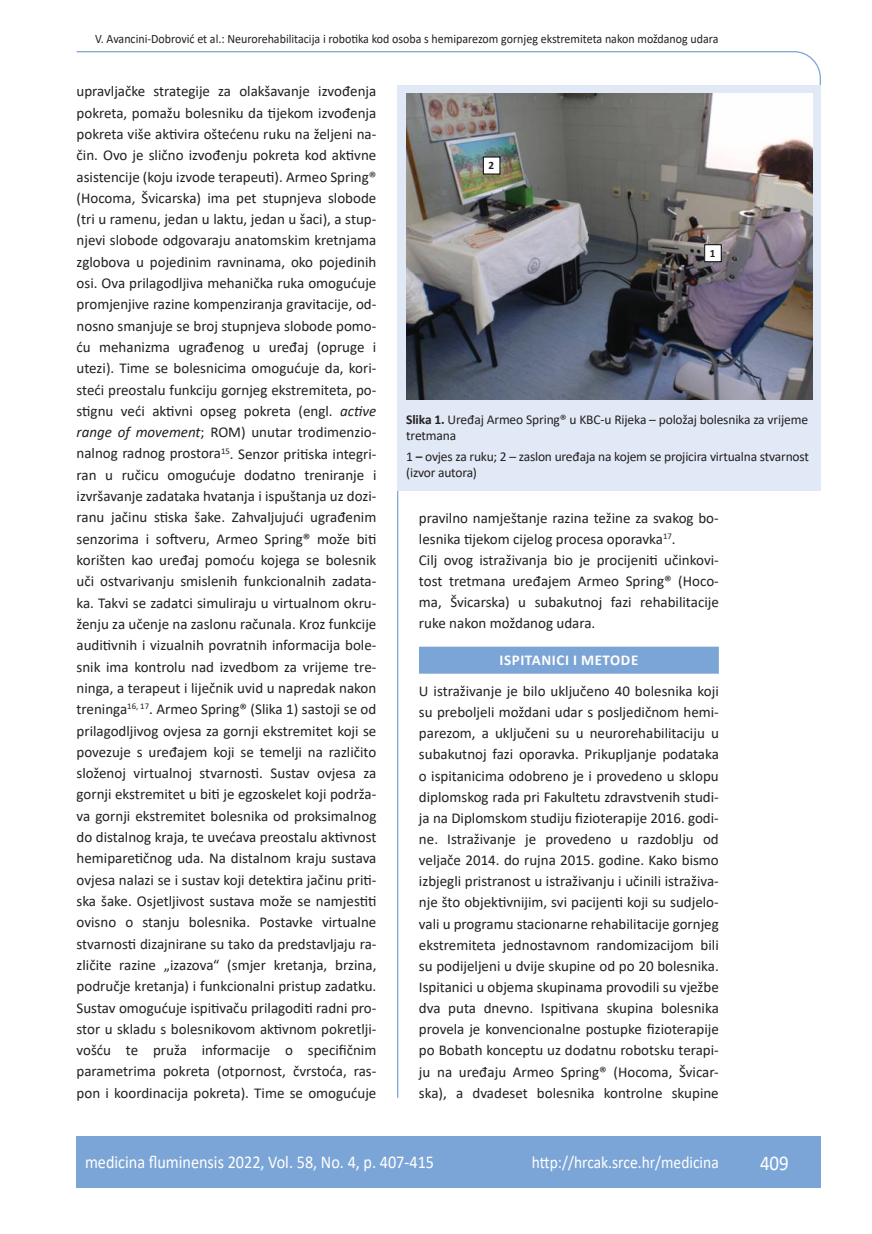
<style>
.page{position:relative;width:872px;height:1234px;background:#fff}
.page>*{position:absolute;margin:0;border:0;box-sizing:border-box;transform-origin:0 0}
.t1{font:21px "Calibri";color:#fff;scale:.9 1}
.t2{font:18px "Calibri";color:#fff;scale:.9 1}
.t3{font:17.25px "Calibri";color:#fff;scale:.9 1}
.t4{font:15px/21.3px "Calibri";color:#231f20;text-align:justify}
.t5{font:700 15px "Calibri";letter-spacing:.04em;color:#fff}
.t6{font:13.5px/16.5px "Calibri";letter-spacing:-.015em;color:#231f20}
.t7{font:12.75px "Calibri";color:#231f20;scale:.94 1}
.t8{font:700 11.25px "Calibri";color:#231f20}
.s1{font-style:italic}
.s2{font-weight:700}
</style>
<div class="page">
<svg style="left:76px;top:51px;width:745px;height:275px"></svg>
<hr style="left:397px;top:490px;width:1px;height:607px;background:#7ca5d7">
<div style="left:77px;top:1135px;width:744px;height:51px;background:#7ca5d7"></div>
<div style="left:419px;top:646px;width:300px;height:27px;background:#7ca5d7"></div>
<div style="left:398px;top:85px;width:423px;height:405px;background:#e1e9f6"></div>
<img style="left:406px;top:94px;width:407px;height:305px">
<div style="left:483px;top:157px;width:17px;height:17px;background:#fff"></div>
<div style="left:483px;top:157px;width:17px;height:17px;border:1px solid #050504"></div>
<div style="left:704px;top:245px;width:17px;height:17px;background:#fff"></div>
<div style="left:704px;top:244px;width:17px;height:18px;border:1px solid #050504"></div>
<p class="t7" style="left:95px;top:29px;width:664px">V. Avancini-Dobrović et al.: Neurorehabilitacija i robotika kod osoba s hemiparezom gornjeg ekstremiteta nakon moždanog udara</p>
<p class="t4" style="left:77px;top:80px;width:301px">upravljačke strategije za olakšavanje izvođenja pokreta, pomažu bolesniku da tijekom izvođenja pokreta više aktivira oštećenu ruku na željeni na&shy;čin. Ovo je slično izvođenju pokreta kod aktivne asistencije (koju izvode terapeuti). Armeo Spring® (Hocoma, Švicarska) ima pet stupnjeva slobode (tri u ramenu, jedan u laktu, jedan u šaci), a stup&shy;njevi slobode odgovaraju anatomskim kretnjama zglobova u pojedinim ravninama, oko pojedinih osi. Ova prilagodljiva mehanička ruka omogućuje promjenjive razine kompenziranja gravitacije, od&shy;nosno smanjuje se broj stupnjeva slobode pomo&shy;ću mehanizma ugrađenog u uređaj (opruge i utezi). Time se bolesnicima omogućuje da, kori&shy;steći preostalu funkciju gornjeg ekstremiteta, po&shy;stignu veći aktivni opseg pokreta (engl. <span class="s1">active range of movement</span>; ROM) unutar trodimenzio&shy;nalnog radnog prostora<sup>15</sup>. Senzor pritiska integri&shy;ran u ručicu omogućuje dodatno treniranje i izvršavanje zadataka hvatanja i ispuštanja uz dozi&shy;ranu jačinu stiska šake. Zahvaljujući ugrađenim senzorima i softveru, Armeo Spring® može biti korišten kao uređaj pomoću kojega se bolesnik uči ostvarivanju smislenih funkcionalnih zadata&shy;ka. Takvi se zadatci simuliraju u virtualnom okru&shy;ženju za učenje na zaslonu računala. Kroz funkcije auditivnih i vizualnih povratnih informacija bole&shy;snik ima kontrolu nad izvedbom za vrijeme tre&shy;ninga, a terapeut i liječnik uvid u napredak nakon treninga<sup>16,</sup> <sup>17</sup>. Armeo Spring® (Slika 1) sastoji se od prilagodljivog ovjesa za gornji ekstremitet koji se povezuje s uređajem koji se temelji na različito složenoj virtualnoj stvarnosti. Sustav ovjesa za gornji ekstremitet u biti je egzoskelet koji podrža&shy;va gornji ekstremitet bolesnika od proksimalnog do distalnog kraja, te uvećava preostalu aktivnost hemiparetičnog uda. Na distalnom kraju sustava ovjesa nalazi se i sustav koji detektira jačinu priti&shy;ska šake. Osjetljivost sustava može se namjestiti ovisno o stanju bolesnika. Postavke virtualne stvarnosti dizajnirane su tako da predstavljaju ra&shy;zličite razine „izazova“ (smjer kretanja, brzina, područje kretanja) i funkcionalni pristup zadatku.<br>Sustav omogućuje ispitivaču prilagoditi radni pro&shy;stor u skladu s bolesnikovom aktivnom pokretlji&shy;vošću te pruža informacije o specifičnim parametrima pokreta (otpornost, čvrstoća, ras&shy;pon i koordinacija pokreta). Time se omogućuje</p>
<p class="t8" style="left:488px;top:157px;width:7px">2</p>
<p class="t8" style="left:710px;top:245px;width:7px">1</p>
<p class="t6" style="left:406px;top:410px;width:403px"><span class="s2">Slika 1.</span> Uređaj Armeo Spring® u KBC-u Rijeka – položaj bolesnika za vrijeme tretmana</p>
<p class="t6" style="left:406px;top:447px;width:404px">1 <span class="s2">–</span> ovjes za ruku; 2 – zaslon uređaja na kojem se projicira virtualna stvarnost (izvor autora)</p>
<p class="t4" style="left:419px;top:506px;width:301px;text-align:left">pravilno namještanje razina težine za svakog bo&shy;lesnika tijekom cijelog procesa oporavka<sup>17</sup>.<br>Cilj ovog istraživanja bio je procijeniti učinkovi&shy;tost tretmana uređajem Armeo Spring® (Hoco&shy;ma, Švicarska) u subakutnoj fazi rehabilitacije ruke nakon moždanog udara.</p>
<p class="t5" style="left:499px;top:649px;width:140px">ISPITANICI I METODE</p>
<p class="t4" style="left:419px;top:680px;width:301px">U istraživanje je bilo uključeno 40 bolesnika koji su preboljeli moždani udar s posljedičnom hemi&shy;parezom, a uključeni su u neurorehabilitaciju u subakutnoj fazi oporavka. Prikupljanje podataka o ispitanicima odobreno je i provedeno u sklopu diplomskog rada pri Fakultetu zdravstvenih studi&shy;ja na Diplomskom studiju fizioterapije 2016. godi&shy;ne. Istraživanje je provedeno u razdoblju od veljače 2014. do rujna 2015. godine. Kako bismo izbjegli pristranost u istraživanju i učinili istraživa&shy;nje što objektivnijim, svi pacijenti koji su sudjelo&shy;vali u programu stacionarne rehabilitacije gornjeg ekstremiteta jednostavnom randomizacijom bili su podijeljeni u dvije skupine od po 20 bolesnika.<br>Ispitanici u objema skupinama provodili su vježbe dva puta dnevno. Ispitivana skupina bolesnika provela je konvencionalne postupke fizioterapije po Bobath konceptu uz dodatnu robotsku terapi&shy;ju na uređaju Armeo Spring® (Hocoma, Švicar&shy;ska), a dvadeset bolesnika kontrolne skupine</p>
<p class="t2" style="left:85px;top:1149px;width:389px">medicina fluminensis 2022, Vol. 58, No. 4, p. 407-415</p>
<p class="t3" style="left:532px;top:1150px;width:209px">http://hrcak.srce.hr/medicina</p>
<h1 class="t1" style="left:760px;top:1147px;width:33px">409</h1>
</div>
